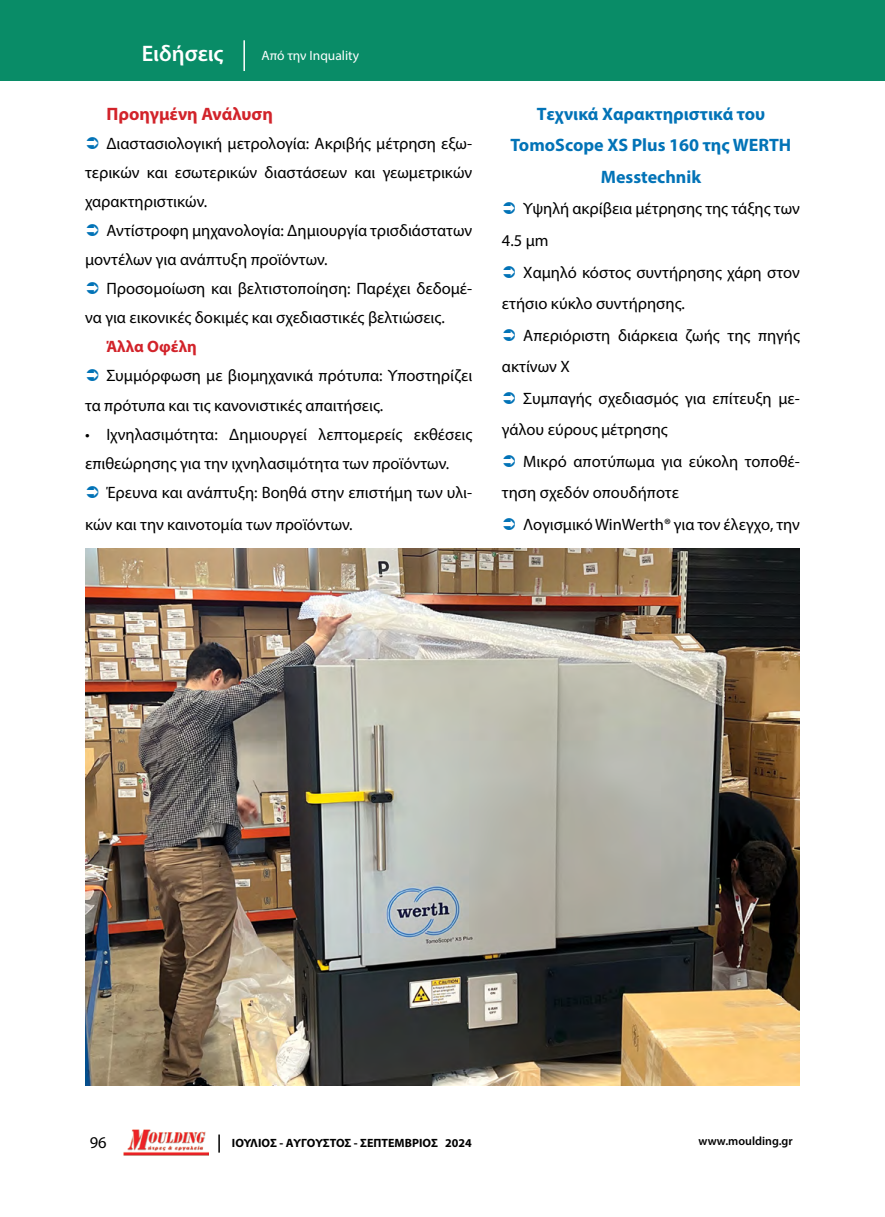
<style>
.page{position:relative;width:885px;height:1217px;background:#fff}
.page>*{position:absolute;margin:0;border:0;box-sizing:border-box;transform-origin:0 0}
.t1{font:600 22.5px "Myriad Pro";color:#fff}
.t2{font:700 18px/31.5px "Myriad Pro";color:#0273b7;text-align:center}
.t3{font:700 18px "Myriad Pro";color:#d2232a}
.t4{font:16.5px/29.1px "Myriad Pro";color:#000}
.t5{font:700 16.5px "Myriad Pro";color:#d2232a}
.t6{font:13.5px "Myriad Pro";color:#fff}
.t7{font:700 12px "Myriad Pro";color:#000}
.t8{font:600 12px "Myriad Pro";color:#000}
</style>
<div class="page">
<svg style="left:218px;top:1134px;width:2px;height:18px"></svg>
<img style="left:123px;top:1129px;width:86px;height:27px">
<hr style="left:884px;top:0;width:1px;height:80px;background:#098c67">
<div style="left:0;top:0;width:884px;height:80px;background:#098c67"></div>
<hr style="left:243px;top:40px;width:2px;height:31px;background:#fff">
<img style="left:85px;top:549px;width:714px;height:535px">
<h1 class="t1" style="left:142px;top:39px;width:83px">Ειδήσεις</h1>
<p class="t6" style="left:261px;top:47px;width:99px">Από την Inquality</p>
<p class="t3" style="left:106px;top:102px;width:168px">Προηγμένη Ανάλυση</p>
<p class="t4" style="left:85px;top:128px;width:389px;text-align:justify;text-indent:21px">Διαστασιολογική μετρολογία: Ακριβής μέτρηση εξω&shy;τερικών και εσωτερικών διαστάσεων και γεωμετρικών χαρακτηριστικών.</p>
<p class="t4" style="left:85px;top:216px;width:389px;text-indent:21px">Αντίστροφη μηχανολογία: Δημιουργία τρισδιάστατων μοντέλων για ανάπτυξη προϊόντων.</p>
<p class="t4" style="left:85px;top:274px;width:388px;text-indent:21px">Προσομοίωση και βελτιστοποίηση: Παρέχει δεδομέ&shy;να για εικονικές δοκιμές και σχεδιαστικές βελτιώσεις.</p>
<p class="t5" style="left:106px;top:336px;width:92px">Άλλα Οφέλη</p>
<p class="t4" style="left:85px;top:361px;width:389px;text-indent:21px">Συμμόρφωση με βιομηχανικά πρότυπα: Υποστηρίζει τα πρότυπα και τις κανονιστικές απαιτήσεις.</p>
<p class="t4" style="left:85px;top:419px;width:389px">• Ιχνηλασιμότητα: Δημιουργεί λεπτομερείς εκθέσεις επιθεώρησης για την ιχνηλασιμότητα των προϊόντων.</p>
<p class="t4" style="left:85px;top:475px;width:389px;line-height:32.1px;text-indent:21px">Έρευνα και ανάπτυξη: Βοηθά στην επιστήμη των υλι&shy;κών και την καινοτομία των προϊόντων.</p>
<p class="t2" style="left:510px;top:97px;width:282px">Τεχνικά Χαρακτηριστικά του<br>TomoScope XS Plus 160 της WERTH<br>Messtechnik</p>
<p class="t4" style="left:502px;top:193px;width:299px;line-height:31.5px;text-indent:21px">Υψηλή ακρίβεια μέτρησης της τάξης των<br>4.5 µm</p>
<p class="t4" style="left:502px;top:256px;width:299px;line-height:31.5px;text-indent:21px">Χαμηλό κόστος συντήρησης χάρη στον ετήσιο κύκλο συντήρησης.</p>
<p class="t4" style="left:502px;top:319px;width:299px;line-height:31.5px;text-indent:21px">Απεριόριστη διάρκεια ζωής της πηγής ακτίνων Χ</p>
<p class="t4" style="left:502px;top:382px;width:299px;line-height:31.5px;text-indent:21px">Συμπαγής σχεδιασμός για επίτευξη με&shy;γάλου εύρους μέτρησης</p>
<p class="t4" style="left:502px;top:445px;width:299px;line-height:31.5px;text-indent:21px">Μικρό αποτύπωμα για εύκολη τοποθέ&shy;τηση σχεδόν οπουδήποτε</p>
<p class="t4" style="left:523px;top:509px;width:278px">Λογισμικό WinWerth® για τον έλεγχο, την</p>
<p class="t4" style="left:90px;top:1126px;width:18px">96</p>
<p class="t8" style="left:698px;top:1133px;width:96px">www.moulding.gr</p>
<p class="t7" style="left:232px;top:1134px;width:241px">ΙΟΥΛΙΟΣ - ΑΥΓΟΥΣΤΟΣ - ΣΕΠΤΕΜΒΡΙΟΣ 2024</p>
</div>
